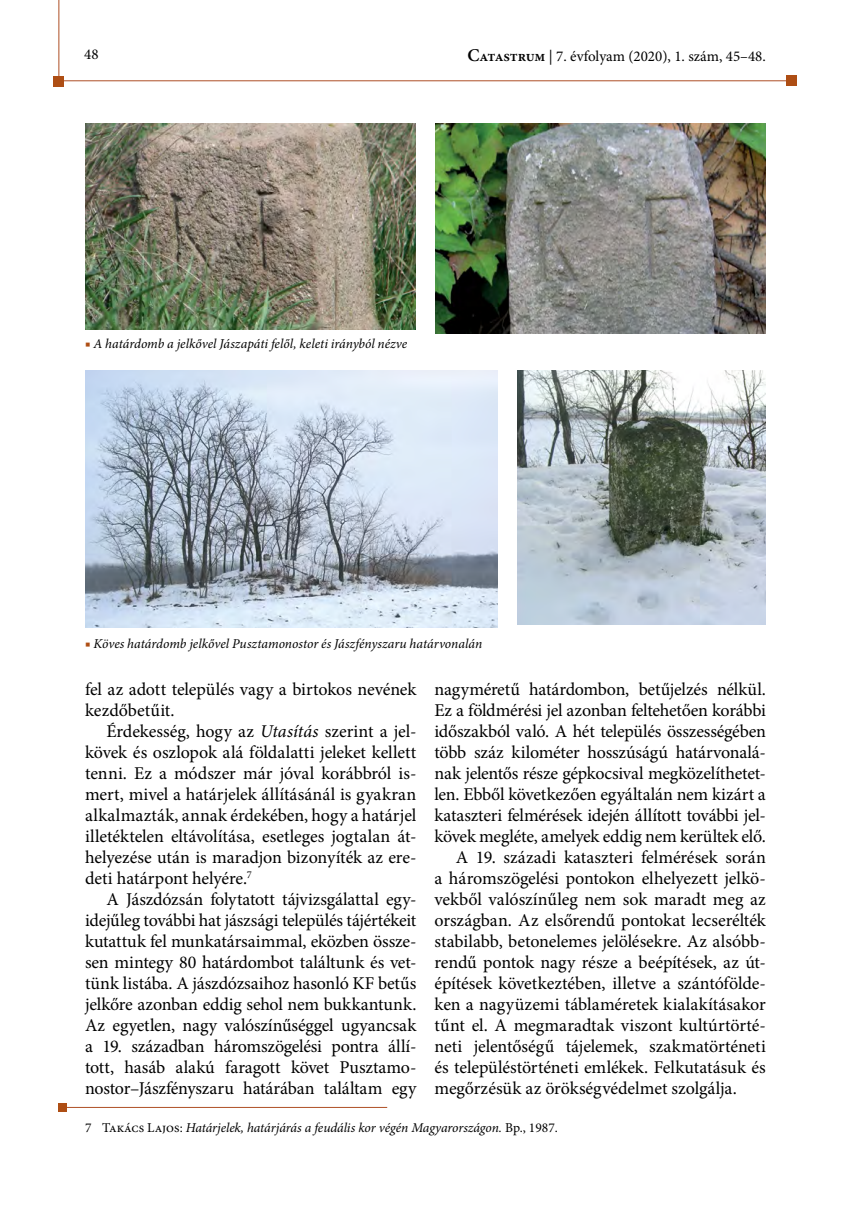
<style>
.page{position:relative;width:851px;height:1212px;background:#fff}
.page>*{position:absolute;margin:0;border:0;box-sizing:border-box;transform-origin:0 0}
.t1{font:18px/21px "Minion Pro";letter-spacing:-.01em;color:#000;text-align:justify}
.t2{font:15px "Minion Pro";color:#000}
.képaláírás{font:italic 13.5px "Minion Pro";color:#000}
.footnote_text{font:italic 13.5px "Minion Pro";letter-spacing:-.01em;color:#000}
.s1{font-weight:600;font-size:18px}
.s2{font-weight:600}
.s3{color:#ae4e14}
.s4{font-style:italic}
.s5{font-style:normal}
</style>
<div class="page">
<hr style="left:57px;top:81px;width:734px;height:1px;background:#ae4f25">
<hr style="left:59px;top:0;width:1px;height:81px;background:#ae4f25">
<div style="left:786px;top:76px;width:10px;height:10px;background:#ae4e14"></div>
<div style="left:54px;top:76px;width:10px;height:10px;background:#ae4e14"></div>
<img style="left:85px;top:123px;width:330px;height:207px">
<img style="left:85px;top:371px;width:412px;height:257px">
<img style="left:435px;top:123px;width:330px;height:211px">
<img style="left:517px;top:371px;width:248px;height:253px">
<hr style="left:58px;top:1107px;width:329px;height:1px;background:#ae4f25">
<div style="left:58px;top:1103px;width:9px;height:9px;background:#ae4e14"></div>
<p class="t2" style="left:84px;top:45px;width:16px">48</p>
<p class="t2" style="left:467px;top:46px;width:300px"><span class="s1">C</span><span class="s2">atastrum</span> | 7. évfolyam (2020), 1. szám, 45–48.</p>
<p class="képaláírás" style="left:85px;top:334px;width:323px"><span class="s3">■</span> A határdomb a jelkővel Jászapáti felől, keleti irányból nézve</p>
<p class="képaláírás" style="left:85px;top:635px;width:398px"><span class="s3">■</span> Köves határdomb jelkővel Pusztamonostor és Jászfényszaru határvonalán</p>
<p class="t1" style="left:85px;top:678px;width:333px">fel az adott település vagy a birtokos nevének kezdőbetűit.</p>
<p class="t1" style="left:85px;top:720px;width:333px;text-indent:21px">Érdekesség, hogy az <span class="s4">Utasítás</span> szerint a jel&shy;kövek és oszlopok alá földalatti jeleket kellett tenni. Ez a módszer már jóval korábbról is&shy;mert, mivel a határjelek állításánál is gyakran alkalmazták, annak érdekében, hogy a határjel illetéktelen eltávolítása, esetleges jogtalan át&shy;helyezése után is maradjon bizonyíték az ere&shy;deti határpont helyére.<sup>7</sup></p>
<p class="t1" style="left:85px;top:888px;width:333px;text-indent:21px">A Jászdózsán folytatott tájvizsgálattal egy&shy;idejűleg további hat jászsági település tájértékeit kutattuk fel munkatársaimmal, eközben össze&shy;sen mintegy 80 határdombot találtunk és vet&shy;tünk listába. A jászdózsaihoz hasonló KF betűs jelkőre azonban eddig sehol nem bukkantunk.<br>Az egyetlen, nagy valószínűséggel ugyancsak a 19. században háromszögelési pontra állí&shy;tott, hasáb alakú faragott követ Pusztamo&shy;nostor–Jászfényszaru határában találtam egy</p>
<p class="t1" style="left:434px;top:678px;width:333px">nagyméretű határdombon, betűjelzés nélkül.<br>Ez a földmérési jel azonban feltehetően korábbi időszakból való. A hét település összességében több száz kilométer hosszúságú határvonalá&shy;nak jelentős része gépkocsival megközelíthetet&shy;len. Ebből következően egyáltalán nem kizárt a kataszteri felmérések idején állított további jel&shy;kövek megléte, amelyek eddig nem kerültek elő.</p>
<p class="t1" style="left:434px;top:846px;width:333px;text-indent:21px">A 19. századi kataszteri felmérések során a háromszögelési pontokon elhelyezett jelkö&shy;vekből valószínűleg nem sok maradt meg az országban. Az elsőrendű pontokat lecserélték stabilabb, betonelemes jelölésekre. Az alsóbb&shy;rendű pontok nagy része a beépítések, az út&shy;építések következtében, illetve a szántófölde&shy;ken a nagyüzemi táblaméretek kialakításakor tűnt el. A megmaradtak viszont kultúrtörté&shy;neti jelentőségű tájelemek, szakmatörténeti és településtörténeti emlékek. Felkutatásuk és megőrzésük az örökségvédelmet szolgálja.</p>
<p class="footnote_text" style="left:85px;top:1118px;width:474px"><span class="s5">7 Takács Lajos:</span> Határjelek, határjárás a feudális kor végén Magyarországon. <span class="s5">Bp., 1987.</span></p>
</div>
